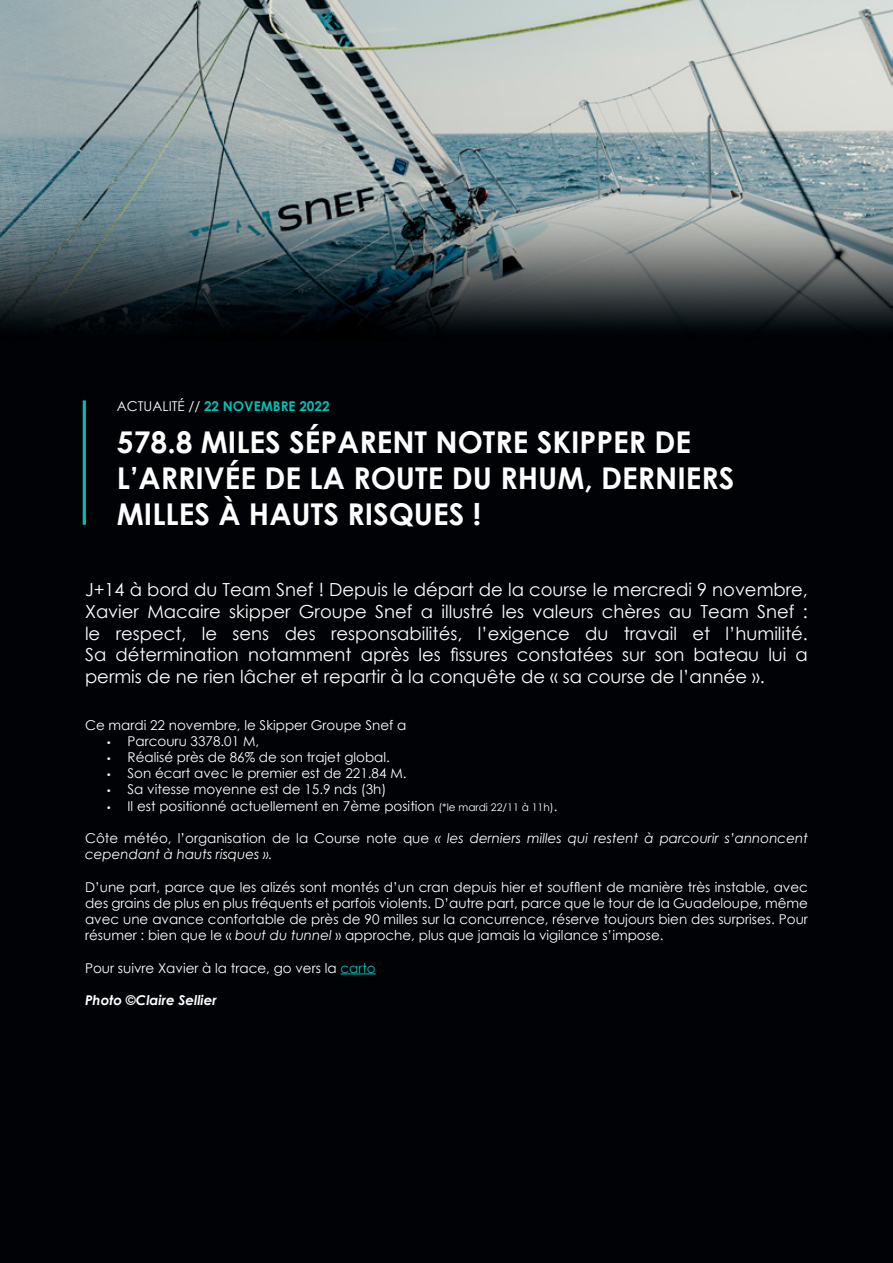
<style>
.page{position:relative;width:893px;height:1263px;background:#000206}
.page>*{position:absolute;margin:0;border:0;box-sizing:border-box;transform-origin:0 0}
.t1{font:700 30px/36px "Century Gothic";color:#fff}
.t2{font:18px/21.6px "Century Gothic";color:#fff;text-align:justify}
.t3{font:13.5px/16.2px "Century Gothic";color:#fff;text-align:justify}
.t4{font:italic 13.5px/16.2px "Century Gothic";color:#fff}
.t5{font:700 13.5px "Century Gothic";color:#00c0b5}
.t6{font:italic 700 13.5px "Century Gothic";color:#fff}
.s1{font-weight:400;color:#fff}
.s2{font-size:9px}
.s3{font-size:10.5px}
.s4{font-style:normal}
.s5{font-style:italic}
.s6{color:#00c0b5}
</style>
<div class="page">
<img style="left:0;top:0;width:893px;height:328px">
<hr style="left:83px;top:400px;width:3px;height:125px;background:#00c0b5">
<hr style="left:340px;top:973px;width:36px;height:1px;background:#00c0b5">
<p class="t5" style="left:117px;top:395px;width:214px"><span class="s1">ACTUALITÉ //</span> 22 NOVEMBRE 2022</p>
<h1 class="t1" style="left:117px;top:423px;width:619px">578.8 MILES SÉPARENT NOTRE SKIPPER DE<br>L’ARRIVÉE DE LA ROUTE DU RHUM, DERNIERS<br>MILLES À HAUTS RISQUES !</h1>
<p class="t2" style="left:85px;top:579px;width:724px">J+14 à bord du Team Snef ! Depuis le départ de la course le mercredi 9 novembre, Xavier Macaire skipper Groupe Snef a illustré les valeurs chères au Team Snef : le respect, le sens des responsabilités, l’exigence du travail et l’humilité.<br>Sa détermination notamment après les fissures constatées sur son bateau lui a permis de ne rien lâcher et repartir à la conquête de « sa course de l’année ».</p>
<p class="t3" style="left:85px;top:716px;width:323px">Ce mardi 22 novembre, le Skipper Groupe Snef a</p>
<p class="t3" style="left:106px;top:733px;width:154px"><span class="s2">•</span> Parcouru 3378.01 M,</p>
<p class="t3" style="left:106px;top:749px;width:285px"><span class="s2">•</span> Réalisé près de 86% de son trajet global.</p>
<p class="t3" style="left:106px;top:765px;width:302px"><span class="s2">•</span> Son écart avec le premier est de 221.84 M.</p>
<p class="t3" style="left:106px;top:781px;width:282px"><span class="s2">•</span> Sa vitesse moyenne est de 15.9 nds (3h)</p>
<p class="t3" style="left:106px;top:797px;width:453px"><span class="s2">•</span> Il est positionné actuellement en 7ème position <span class="s3">(*le mardi 22/11 à 11h)</span>.</p>
<p class="t4" style="left:85px;top:830px;width:724px"><span class="s4">Côte météo, l’organisation de la Course note que</span> « les derniers milles qui restent à parcourir s’annoncent cependant à hauts risques ».</p>
<p class="t3" style="left:85px;top:878px;width:724px">D’une part, parce que les alizés sont montés d’un cran depuis hier et soufflent de manière très instable, avec des grains de plus en plus fréquents et parfois violents. D’autre part, parce que le tour de la Guadeloupe, même avec une avance confortable de près de 90 milles sur la concurrence, réserve toujours bien des surprises. Pour résumer : bien que le « <span class="s5">bout du tunnel</span> » approche, plus que jamais la vigilance s’impose.</p>
<p class="t3" style="left:85px;top:959px;width:292px">Pour suivre Xavier à la trace, go vers la <span class="s6">carto</span></p>
<p class="t6" style="left:85px;top:990px;width:133px">Photo ©Claire Sellier</p>
</div>
